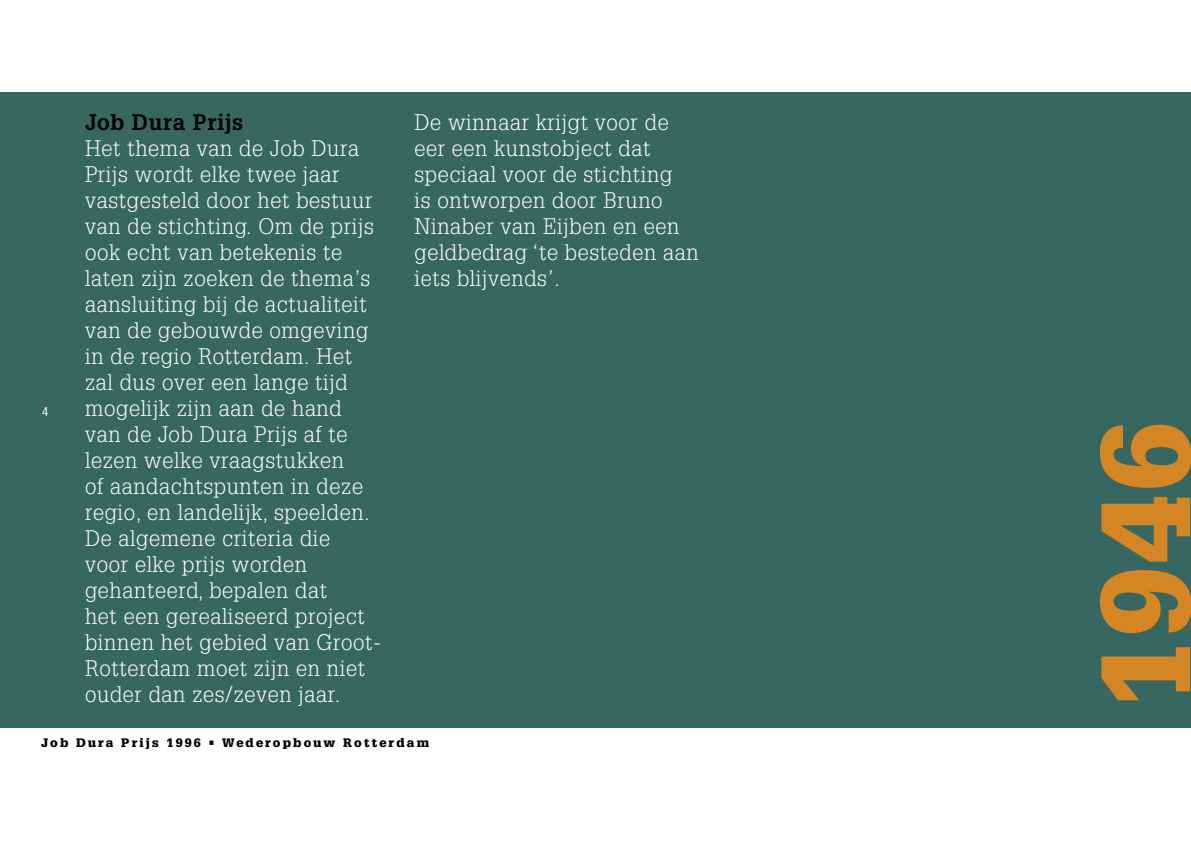
<style>
.page{position:relative;width:1191px;height:842px;background:#fff}
.page>*{position:absolute;margin:0;border:0;box-sizing:border-box;transform-origin:0 0}
.inleiding{font:900 124px "Glypha LT";color:#d48625}
.inleiding_light{font:300 22px/26px "Glypha LT";letter-spacing:.03em;color:#fff}
.t1{font:900 12px "Glypha LT";letter-spacing:.17em;color:#000;scale:1.05 1}
.t2{font:700 12px "Letter Gothic";color:#fff}
.s1{font-weight:700;color:#000}
</style>
<div class="page">
<div style="left:0;top:92px;width:1191px;height:635px;background:#376760"></div>
<p class="t2" style="left:42px;top:404px;width:9px">4</p>
<p class="inleiding_light" style="left:85px;top:110px;width:298px"><span class="s1">Job Dura Prijs<br></span>Het thema van de Job Dura<br>Prijs wordt elke twee jaar vastgesteld door het bestuur van de stichting. Om de prijs ook echt van betekenis te laten zijn zoeken de thema’s aansluiting bij de actualiteit van de gebouwde omgeving in de regio Rotterdam. Het zal dus over een lange tijd mogelijk zijn aan de hand van de Job Dura Prijs af te lezen welke vraagstukken<br>of aandachtspunten in deze regio, en landelijk, speelden.<br>De algemene criteria die<br>voor elke prijs worden gehanteerd, bepalen dat<br>het een gerealiseerd project binnen het gebied van Groot-<br>Rotterdam moet zijn en niet ouder dan zes/zeven jaar.</p>
<p class="inleiding_light" style="left:414px;top:110px;width:286px">De winnaar krijgt voor de eer een kunstobject dat speciaal voor de stichting<br>is ontworpen door Bruno<br>Ninaber van Eijben en een geldbedrag ‘te besteden aan iets blijvends’.</p>
<p class="t1" style="left:41px;top:735px;width:371px">Job Dura Prijs 1996 • Wederopbouw Rotterdam</p>
<p class="inleiding" style="left:1070px;top:709px;width:288px;rotate:-90deg">1946</p>
</div>
